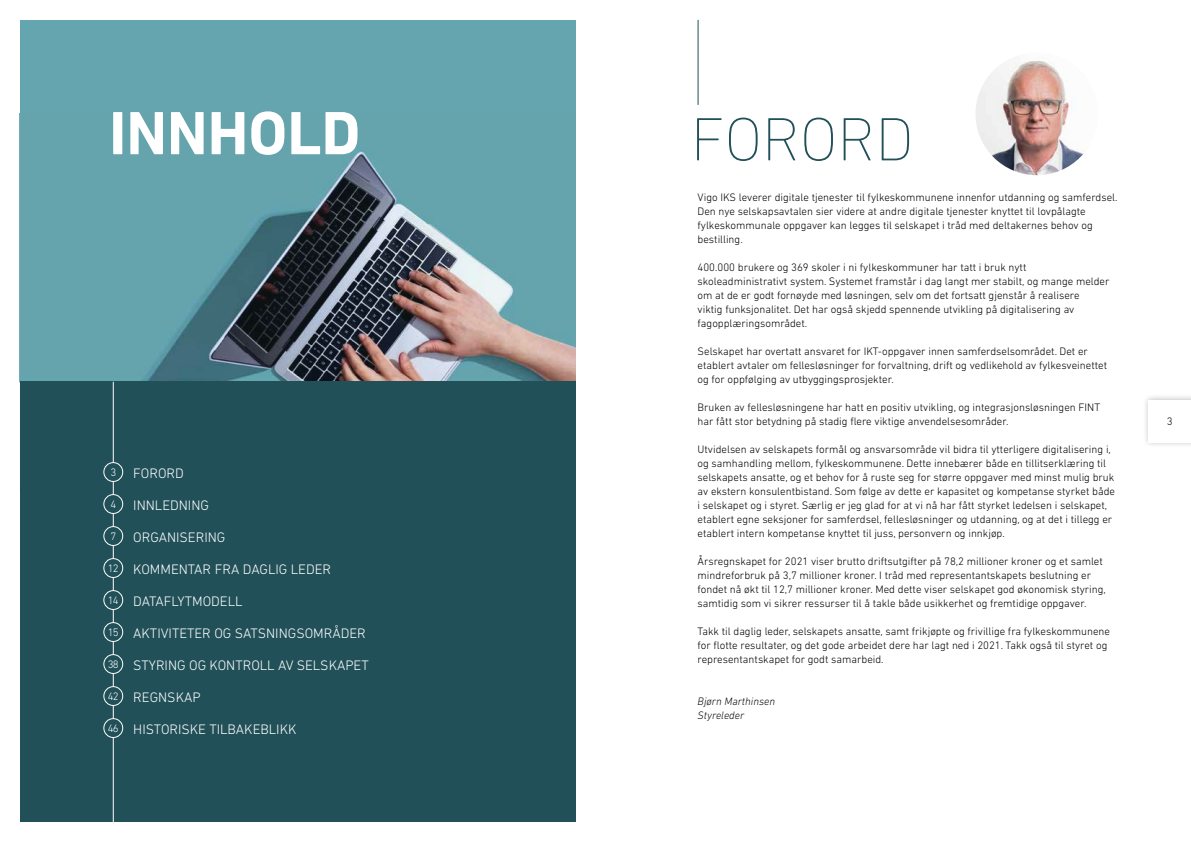
<style>
.page{position:relative;width:1191px;height:842px;background:#fff}
.page>*{position:absolute;margin:0;border:0;box-sizing:border-box;transform-origin:0 0}
.t1{font:700 62px "DIN Next LT Pro";color:#fff}
.t2{font:200 62px "DIN Next LT Pro";color:#215059}
.t3{font:300 14px "DIN Next LT Pro";color:#fff}
.t4{font:300 11px/14px "DIN Next LT Pro";color:#000}
.t5{font:italic 300 11px/14px "DIN Next LT Pro";color:#000}
.t6{font:300 11px "DIN Next LT Pro";letter-spacing:-.08em;color:#fff}
</style>
<div class="page">
<div style="left:20px;top:20px;width:555px;height:470px;background:#65a5af"></div>
<img style="left:20px;top:150px;width:555px;height:232px">
<div style="left:20px;top:382px;width:555px;height:440px;background:#215059"></div>
<img style="left:975px;top:52px;width:123px;height:123px;border-radius:61px">
<hr style="left:697px;top:20px;width:1px;height:85px;background:#215059">
<hr style="left:113px;top:382px;width:1px;height:440px;background:#fff">
<div style="left:104px;top:463px;width:19px;height:18px;background:#215059;border-radius:50%"></div>
<div style="left:103px;top:462px;width:20px;height:20px;border:1px solid #fff;border-radius:50%"></div>
<div style="left:104px;top:495px;width:19px;height:18px;background:#215059;border-radius:50%"></div>
<div style="left:103px;top:494px;width:20px;height:20px;border:1px solid #fff;border-radius:50%"></div>
<div style="left:104px;top:527px;width:19px;height:18px;background:#215059;border-radius:50%"></div>
<div style="left:103px;top:526px;width:20px;height:20px;border:1px solid #fff;border-radius:50%"></div>
<div style="left:104px;top:559px;width:19px;height:18px;background:#215059;border-radius:50%"></div>
<div style="left:103px;top:558px;width:20px;height:20px;border:1px solid #fff;border-radius:50%"></div>
<div style="left:104px;top:591px;width:19px;height:18px;background:#215059;border-radius:50%"></div>
<div style="left:103px;top:590px;width:20px;height:20px;border:1px solid #fff;border-radius:50%"></div>
<div style="left:104px;top:623px;width:19px;height:18px;background:#215059;border-radius:50%"></div>
<div style="left:103px;top:622px;width:20px;height:20px;border:1px solid #fff;border-radius:50%"></div>
<div style="left:104px;top:655px;width:19px;height:18px;background:#215059;border-radius:50%"></div>
<div style="left:103px;top:654px;width:20px;height:20px;border:1px solid #fff;border-radius:50%"></div>
<div style="left:104px;top:687px;width:19px;height:18px;background:#215059;border-radius:50%"></div>
<div style="left:103px;top:686px;width:20px;height:20px;border:1px solid #fff;border-radius:50%"></div>
<div style="left:104px;top:719px;width:19px;height:18px;background:#215059;border-radius:50%"></div>
<div style="left:103px;top:718px;width:20px;height:20px;border:1px solid #fff;border-radius:50%"></div>
<div style="left:1142px;top:394px;width:49px;height:54px;background:#000;opacity:.25"></div>
<div style="left:1148px;top:400px;width:43px;height:42px;background:#fff"></div>
<h1 class="t1" style="left:109px;top:97px;width:253px">INNHOLD</h1>
<h1 class="t2" style="left:691px;top:104px;width:225px">FORORD</h1>
<p class="t4" style="left:697px;top:190px;width:421px">Vigo IKS leverer digitale tjenester til fylkeskommunene innenfor utdanning og samferdsel.<br>Den nye selskapsavtalen sier videre at andre digitale tjenester knyttet til lovpålagte fylkeskommunale oppgaver kan legges til selskapet i tråd med deltakernes behov og bestilling.</p>
<p class="t4" style="left:697px;top:260px;width:413px">400.000 brukere og 369 skoler i ni fylkeskommuner har tatt i bruk nytt skoleadministrativt system. Systemet framstår i dag langt mer stabilt, og mange melder om at de er godt fornøyde med løsningen, selv om det fortsatt gjenstår å realisere<br>viktig funksjonalitet. Det har også skjedd spennende utvikling på digitalisering av fagopplæringsområdet.</p>
<p class="t4" style="left:697px;top:344px;width:411px">Selskapet har overtatt ansvaret for IKT-oppgaver innen samferdselsområdet. Det er etablert avtaler om fellesløsninger for forvaltning, drift og vedlikehold av fylkesveinettet og for oppfølging av utbyggingsprosjekter.</p>
<p class="t4" style="left:697px;top:400px;width:404px">Bruken av fellesløsningene har hatt en positiv utvikling, og integrasjonsløsningen FINT har fått stor betydning på stadig flere viktige anvendelsesområder.</p>
<p class="t4" style="left:697px;top:442px;width:419px">Utvidelsen av selskapets formål og ansvarsområde vil bidra til ytterligere digitalisering i, og samhandling mellom, fylkeskommunene. Dette innebærer både en tillitserklæring til selskapets ansatte, og et behov for å ruste seg for større oppgaver med minst mulig bruk av ekstern konsulentbistand. Som følge av dette er kapasitet og kompetanse styrket både i selskapet og i styret. Særlig er jeg glad for at vi nå har fått styrket ledelsen i selskapet, etablert egne seksjoner for samferdsel, fellesløsninger og utdanning, og at det i tillegg er etablert intern kompetanse knyttet til juss, personvern og innkjøp.</p>
<p class="t4" style="left:697px;top:554px;width:410px">Årsregnskapet for 2021 viser brutto driftsutgifter på 78,2 millioner kroner og et samlet mindreforbruk på 3,7 millioner kroner. I tråd med representantskapets beslutning er fondet nå økt til 12,7 millioner kroner. Med dette viser selskapet god økonomisk styring, samtidig som vi sikrer ressurser til å takle både usikkerhet og fremtidige oppgaver.</p>
<p class="t4" style="left:697px;top:624px;width:414px">Takk til daglig leder, selskapets ansatte, samt frikjøpte og frivillige fra fylkeskommunene for flotte resultater, og det gode arbeidet dere har lagt ned i 2021. Takk også til styret og representantskapet for godt samarbeid.</p>
<p class="t5" style="left:697px;top:694px;width:79px">Bjørn Marthinsen<br>Styreleder</p>
<p class="t3" style="left:133px;top:465px;width:52px">FORORD</p>
<p class="t3" style="left:133px;top:497px;width:77px">INNLEDNING</p>
<p class="t3" style="left:133px;top:529px;width:94px">ORGANISERING</p>
<p class="t3" style="left:133px;top:561px;width:199px">KOMMENTAR FRA DAGLIG LEDER</p>
<p class="t3" style="left:133px;top:593px;width:111px">DATAFLYTMODELL</p>
<p class="t3" style="left:133px;top:625px;width:234px">AKTIVITETER OG SATSNINGSOMRÅDER</p>
<p class="t3" style="left:133px;top:657px;width:237px">STYRING OG KONTROLL AV SELSKAPET</p>
<p class="t3" style="left:133px;top:689px;width:69px">REGNSKAP</p>
<p class="t3" style="left:133px;top:721px;width:165px">HISTORISKE TILBAKEBLIKK</p>
<p class="t6" style="left:110px;top:466px;width:7px">3</p>
<p class="t6" style="left:110px;top:498px;width:7px">4</p>
<p class="t6" style="left:110px;top:530px;width:7px">7</p>
<p class="t6" style="left:108px;top:562px;width:12px">12</p>
<p class="t6" style="left:108px;top:594px;width:12px">14</p>
<p class="t6" style="left:108px;top:626px;width:12px">15</p>
<p class="t6" style="left:108px;top:658px;width:12px">38</p>
<p class="t6" style="left:108px;top:690px;width:12px">42</p>
<p class="t6" style="left:108px;top:722px;width:12px">46</p>
<p class="t4" style="left:1166px;top:414px;width:7px">3</p>
</div>
